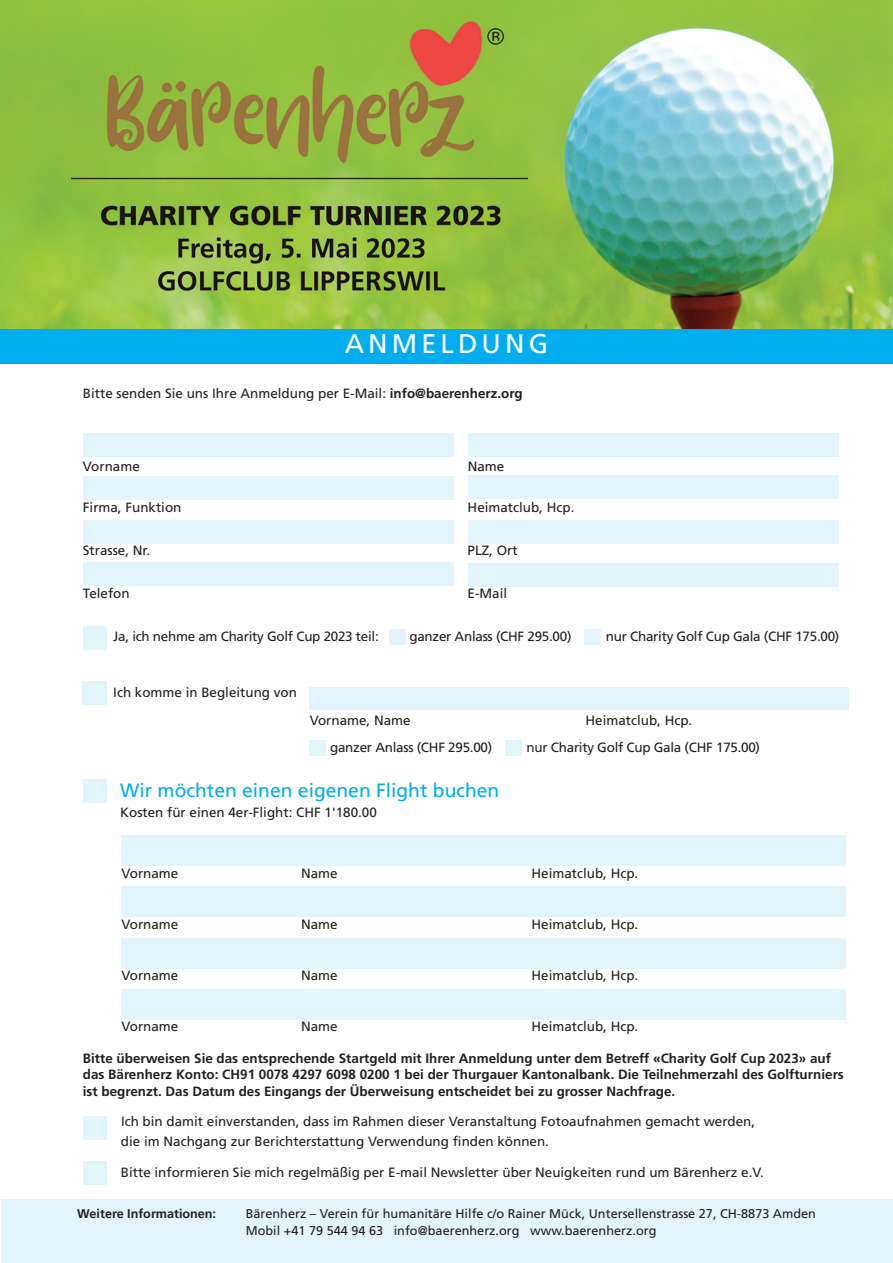
<style>
.page{position:relative;width:893px;height:1263px;background:#fff}
.page>*{position:absolute;margin:0;border:0;box-sizing:border-box;transform-origin:0 0}
.t1{font:27px "Frutiger";letter-spacing:.15em;color:#fff}
.t2{font:19.2px "Frutiger";color:#00aeef}
.t3{font:13.5px/19.5px "Frutiger";color:#231f20}
.t4{font:700 13.5px/16.5px "Frutiger";color:#231f20}
.t5{font:13.5px "Frutiger";letter-spacing:-.02em;color:#231f20}
.t6{font:12.75px/17px "Frutiger";color:#231f20}
.t7{font:700 12.6px "Frutiger";color:#231f20}
.s1{font-weight:700}
</style>
<div class="page">
<img style="left:0;top:0;width:893px;height:329px">
<div style="left:0;top:329px;width:893px;height:35px;background:#00aeef"></div>
<div style="left:2px;top:1199px;width:891px;height:63px;background:#e2f4fc"></div>
<div style="left:83px;top:433px;width:371px;height:23px;background:#e2f4fc"></div>
<div style="left:468px;top:433px;width:370px;height:23px;background:#e2f4fc"></div>
<div style="left:468px;top:476px;width:370px;height:23px;background:#e2f4fc"></div>
<div style="left:468px;top:521px;width:370px;height:23px;background:#e2f4fc"></div>
<div style="left:468px;top:563px;width:370px;height:24px;background:#e2f4fc"></div>
<div style="left:83px;top:477px;width:371px;height:23px;background:#e2f4fc"></div>
<div style="left:83px;top:520px;width:371px;height:23px;background:#e2f4fc"></div>
<div style="left:83px;top:563px;width:371px;height:23px;background:#e2f4fc"></div>
<div style="left:83px;top:627px;width:24px;height:23px;background:#e2f4fc"></div>
<div style="left:83px;top:681px;width:24px;height:23px;background:#e2f4fc"></div>
<div style="left:389px;top:629px;width:17px;height:16px;background:#e2f4fc"></div>
<div style="left:584px;top:629px;width:17px;height:16px;background:#e2f4fc"></div>
<div style="left:310px;top:740px;width:16px;height:15px;background:#e2f4fc"></div>
<div style="left:505px;top:740px;width:16px;height:15px;background:#e2f4fc"></div>
<div style="left:83px;top:779px;width:24px;height:23px;background:#e2f4fc"></div>
<div style="left:83px;top:1116px;width:24px;height:23px;background:#e2f4fc"></div>
<div style="left:83px;top:1161px;width:24px;height:23px;background:#e2f4fc"></div>
<div style="left:310px;top:687px;width:539px;height:22px;background:#e2f4fc"></div>
<div style="left:122px;top:836px;width:724px;height:30px;background:#e2f4fc"></div>
<div style="left:122px;top:887px;width:724px;height:30px;background:#e2f4fc"></div>
<div style="left:122px;top:938px;width:724px;height:30px;background:#e2f4fc"></div>
<div style="left:122px;top:989px;width:724px;height:30px;background:#e2f4fc"></div>
<h1 class="t1" style="left:345px;top:333px;width:205px">ANMELDUNG</h1>
<p class="t3" style="left:83px;top:384px;width:441px">Bitte senden Sie uns Ihre Anmeldung per E-Mail: <span class="s1">info@baerenherz.org</span></p>
<p class="t3" style="left:83px;top:457px;width:58px">Vorname</p>
<p class="t3" style="left:468px;top:457px;width:38px">Name</p>
<p class="t3" style="left:83px;top:499px;width:100px">Firma, Funktion</p>
<p class="t3" style="left:468px;top:499px;width:108px">Heimatclub, Hcp.</p>
<p class="t3" style="left:83px;top:542px;width:69px">Strasse, Nr.</p>
<p class="t3" style="left:468px;top:542px;width:52px">PLZ, Ort</p>
<p class="t3" style="left:83px;top:585px;width:48px">Telefon</p>
<p class="t3" style="left:468px;top:585px;width:41px">E-Mail</p>
<p class="t5" style="left:113px;top:631px;width:267px">Ja, ich nehme am Charity Golf Cup 2023 teil:</p>
<p class="t5" style="left:409px;top:631px;width:164px">ganzer Anlass (CHF 295.00)</p>
<p class="t5" style="left:606px;top:631px;width:235px">nur Charity Golf Cup Gala (CHF 175.00)</p>
<p class="t3" style="left:113px;top:683px;width:185px">Ich komme in Begleitung von</p>
<p class="t3" style="left:310px;top:711px;width:102px">Vorname, Name</p>
<p class="t3" style="left:586px;top:711px;width:108px">Heimatclub, Hcp.</p>
<p class="t5" style="left:330px;top:741px;width:164px">ganzer Anlass (CHF 295.00)</p>
<p class="t5" style="left:527px;top:741px;width:235px">nur Charity Golf Cup Gala (CHF 175.00)</p>
<h2 class="t2" style="left:120px;top:783px;width:381px">Wir möchten einen eigenen Flight buchen</h2>
<p class="t3" style="left:120px;top:803px;width:258px">Kosten für einen 4er-Flight: CHF 1'180.00</p>
<p class="t3" style="left:122px;top:864px;width:58px">Vorname</p>
<p class="t3" style="left:301px;top:864px;width:38px">Name</p>
<p class="t3" style="left:532px;top:864px;width:108px">Heimatclub, Hcp.</p>
<p class="t3" style="left:122px;top:915px;width:58px">Vorname</p>
<p class="t3" style="left:301px;top:915px;width:38px">Name</p>
<p class="t3" style="left:532px;top:915px;width:108px">Heimatclub, Hcp.</p>
<p class="t3" style="left:122px;top:966px;width:58px">Vorname</p>
<p class="t3" style="left:301px;top:966px;width:38px">Name</p>
<p class="t3" style="left:532px;top:966px;width:108px">Heimatclub, Hcp.</p>
<p class="t3" style="left:122px;top:1017px;width:58px">Vorname</p>
<p class="t3" style="left:301px;top:1017px;width:38px">Name</p>
<p class="t3" style="left:532px;top:1017px;width:108px">Heimatclub, Hcp.</p>
<p class="t4" style="left:83px;top:1051px;width:762px">Bitte überweisen Sie das entsprechende Startgeld mit Ihrer Anmeldung unter dem Betreff «Charity Golf Cup 2023» auf das Bärenherz Konto: CH91 0078 4297 6098 0200 1 bei der Thurgauer Kantonalbank. Die Teilnehmerzahl des Golfturniers ist begrenzt. Das Datum des Eingangs der Überweisung entscheidet bei zu grosser Nachfrage.</p>
<p class="t3" style="left:121px;top:1113px;width:636px">Ich bin damit einverstanden, dass im Rahmen dieser Veranstaltung Fotoaufnahmen gemacht werden, die im Nachgang zur Berichterstattung Verwendung finden können.</p>
<p class="t3" style="left:121px;top:1164px;width:644px">Bitte informieren Sie mich regelmäßig per E-mail Newsletter über Neuigkeiten rund um Bärenherz e.V.</p>
<p class="t7" style="left:77px;top:1208px;width:140px">Weitere Informationen:</p>
<p class="t6" style="left:246px;top:1206px;width:572px">Bärenherz – Verein für humanitäre Hilfe c/o Rainer Mück, Untersellenstrasse 27, CH-8873 Amden<br>Mobil +41 79 544 94 63 info@baerenherz.org www.baerenherz.org</p>
</div>
